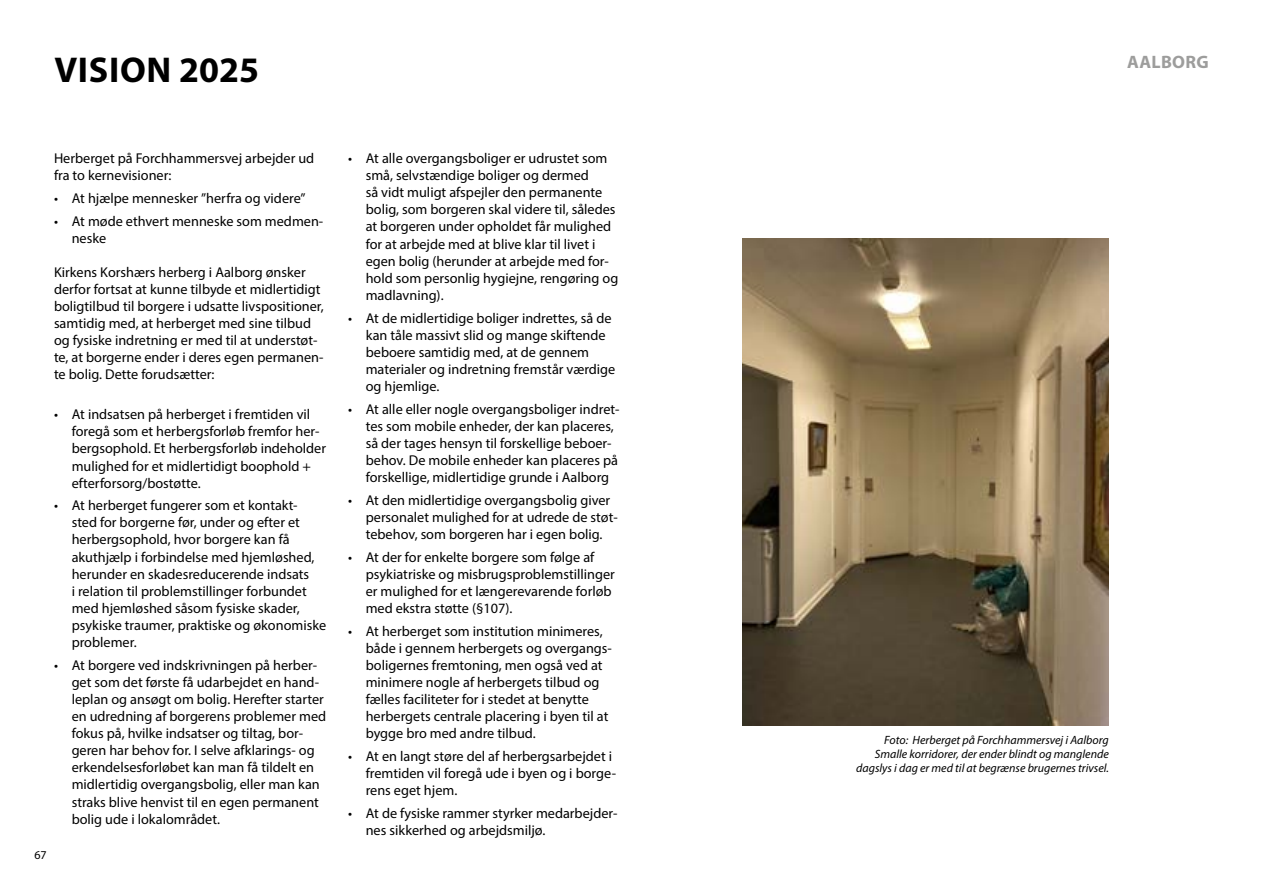
<style>
.page{position:relative;width:1263px;height:893px;background:#fff}
.page>*{position:absolute;margin:0;border:0;box-sizing:border-box;transform-origin:0 0}
.t1{font:700 36px "Myriad Pro";letter-spacing:.02em;color:#000}
.t2{font:700 18px "Myriad Pro";letter-spacing:.02em;color:#9d9d9c}
.t3{font:14.25px/17.1px "Myriad Pro";color:#000}
.t4{font:italic 12px/14.4px "Myriad Pro";color:#000;text-align:right}
.t5{font:12px "Myriad Pro";color:#000}
</style>
<div class="page">
<img style="left:742px;top:238px;width:367px;height:487px">
<h1 class="t1" style="left:54px;top:46px;width:206px">VISION 2025</h1>
<p class="t3" style="left:54px;top:149px;width:262px">Herberget på Forchhammersvej arbejder ud fra to kernevisioner:</p>
<p class="t3" style="left:54px;top:189px;width:253px">• At hjælpe mennesker ”herfra og videre”</p>
<p class="t3" style="left:72px;top:212px;width:253px;text-indent:-18px">• At møde ethvert menneske som medmen&shy;neske</p>
<p class="t3" style="left:54px;top:263px;width:271px">Kirkens Korshærs herberg i Aalborg ønsker derfor fortsat at kunne tilbyde et midlertidigt boligtilbud til borgere i udsatte livspositioner, samtidig med, at herberget med sine tilbud og fysiske indretning er med til at understøt&shy;te, at borgerne ender i deres egen permanen&shy;te bolig. Dette forudsætter:</p>
<p class="t3" style="left:72px;top:406px;width:256px;text-indent:-18px">• At indsatsen på herberget i fremtiden vil foregå som et herbergsforløb fremfor her&shy;bergsophold. Et herbergsforløb indeholder mulighed for et midlertidigt boophold + efterforsorg/bostøtte.</p>
<p class="t3" style="left:72px;top:497px;width:256px;text-indent:-18px">• At herberget fungerer som et kontakt&shy;sted for borgerne før, under og efter et herbergsophold, hvor borgere kan få akuthjælp i forbindelse med hjemløshed, herunder en skadesreducerende indsats<br>i relation til problemstillinger forbundet med hjemløshed såsom fysiske skader, psykiske traumer, praktiske og økonomiske problemer.</p>
<p class="t3" style="left:72px;top:656px;width:256px;text-indent:-18px">• At borgere ved indskrivningen på herber&shy;get som det første få udarbejdet en hand&shy;leplan og ansøgt om bolig. Herefter starter en udredning af borgerens problemer med fokus på, hvilke indsatser og tiltag, bor&shy;geren har behov for. I selve afklarings- og erkendelsesforløbet kan man få tildelt en midlertidig overgangsbolig, eller man kan straks blive henvist til en egen permanent bolig ude i lokalområdet.</p>
<p class="t5" style="left:34px;top:848px;width:14px">67</p>
<p class="t3" style="left:366px;top:150px;width:254px;text-indent:-18px">• At alle overgangsboliger er udrustet som små, selvstændige boliger og dermed<br>så vidt muligt afspejler den permanente bolig, som borgeren skal videre til, således at borgeren under opholdet får mulighed for at arbejde med at blive klar til livet i egen bolig (herunder at arbejde med for&shy;hold som personlig hygiejne, rengøring og madlavning).</p>
<p class="t3" style="left:366px;top:309px;width:251px;text-indent:-18px">• At de midlertidige boliger indrettes, så de kan tåle massivt slid og mange skiftende beboere samtidig med, at de gennem materialer og indretning fremstår værdige og hjemlige.</p>
<p class="t3" style="left:366px;top:400px;width:255px;text-indent:-18px">• At alle eller nogle overgangsboliger indret&shy;tes som mobile enheder, der kan placeres, så der tages hensyn til forskellige beboer&shy;behov. De mobile enheder kan placeres på forskellige, midlertidige grunde i Aalborg</p>
<p class="t3" style="left:366px;top:491px;width:253px;text-indent:-18px">• At den midlertidige overgangsbolig giver personalet mulighed for at udrede de støt&shy;tebehov, som borgeren har i egen bolig.</p>
<p class="t3" style="left:366px;top:548px;width:251px;text-indent:-18px">• At der for enkelte borgere som følge af psykiatriske og misbrugsproblemstillinger er mulighed for et længerevarende forløb med ekstra støtte (§107).</p>
<p class="t3" style="left:366px;top:622px;width:248px;text-indent:-18px">• At herberget som institution minimeres, både i gennem herbergets og overgangs&shy;boligernes fremtoning, men også ved at minimere nogle af herbergets tilbud og fælles faciliteter for i stedet at benytte herbergets centrale placering i byen til at bygge bro med andre tilbud.</p>
<p class="t3" style="left:366px;top:747px;width:252px;text-indent:-18px">• At en langt støre del af herbergsarbejdet i fremtiden vil foregå ude i byen og i borge&shy;rens eget hjem.</p>
<p class="t3" style="left:366px;top:804px;width:253px;text-indent:-18px">• At de fysiske rammer styrker medarbejder&shy;nes sikkerhed og arbejdsmiljø.</p>
<p class="t2" style="left:1127px;top:51px;width:83px">AALBORG</p>
<p class="t4" style="left:856px;top:732px;width:254px">Foto: Herberget på Forchhammersvej i Aalborg<br>Smalle korridorer, der ender blindt og manglende dagslys i dag er med til at begrænse brugernes trivsel.</p>
</div>
